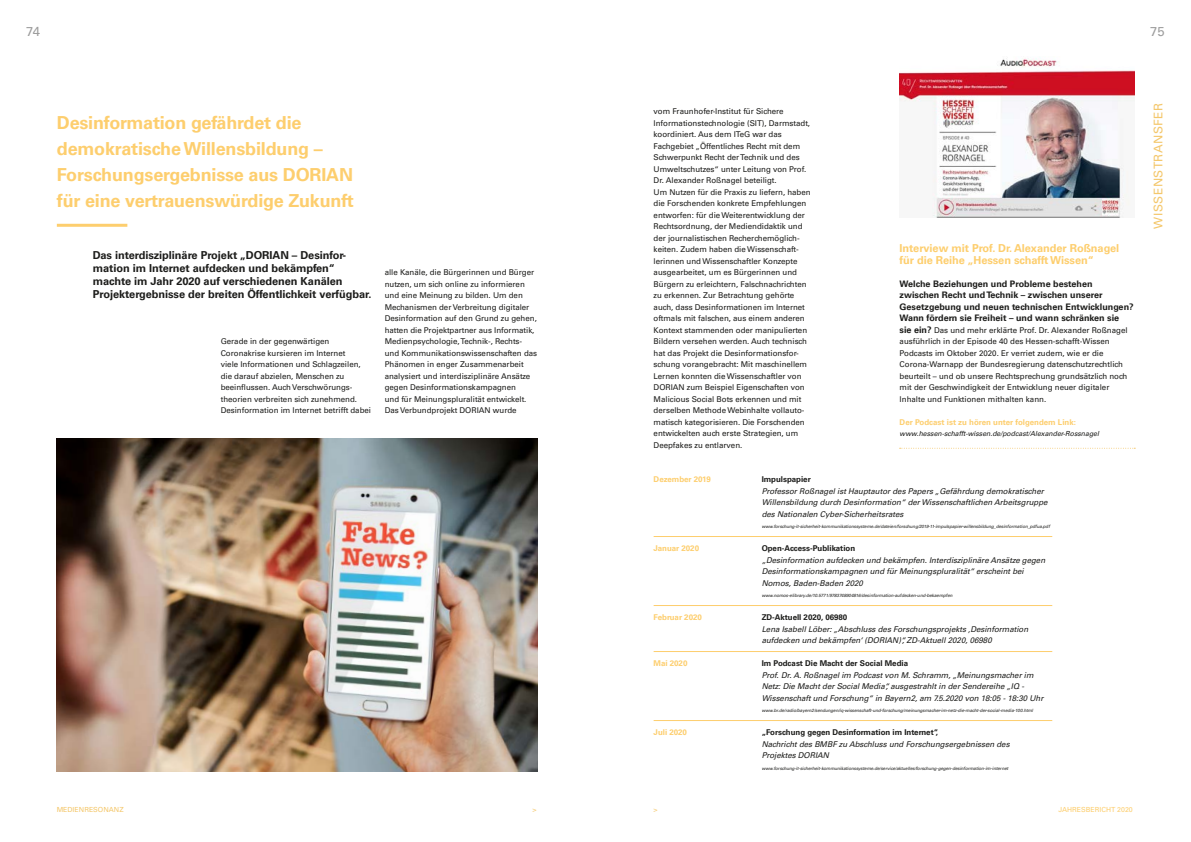
<style>
.page{position:relative;width:1191px;height:842px;background:#fff}
.page>*{position:absolute;margin:0;border:0;box-sizing:border-box;transform-origin:0 0}
.t1{font:700 18px/26px "Univers LT Pro 65";letter-spacing:-.01em;color:#fdce6e}
.t2{font:13px "Univers LT Pro 55 Roman";color:#9d9d9d}
.t3{font:12px "Univers LT Pro 55 Roman";letter-spacing:.04em;color:#f4c76b}
.t4{font:700 11px/13px "Univers LT Pro 65";letter-spacing:-.005em;color:#1d1d1b}
.t5{font:700 11px/11.5px "Univers LT Pro 65";letter-spacing:-.005em;color:#fdce6e}
.t6{font:700 9px/11.5px "Univers LT Pro 65";color:#1d1d1b}
.t7{font:8px/11.5px "Univers LT Pro 55 Roman";color:#1d1d1b}
.t8{font:italic 8px/11.5px "Univers LT Pro 55";color:#1d1d1b}
.t9{font:700 8px "Univers LT Pro 65";color:#1d1d1b}
.t10{font:700 8px "Univers LT Pro 65";color:#fdce6e}
.t11{font:italic 7px "Univers LT Pro 55";color:#1d1d1b}
.t12{font:7px "Univers LT Pro 55 Roman";color:#fdce6e}
.t13{font:7px "Univers LT Pro 55 Roman";color:#f4c76b}
.t14{font:italic 4.5px "Univers LT Pro 55";letter-spacing:-.01em;color:#1d1d1b}
.s1{font-family:"Univers LT Pro 65";font-weight:700;font-size:9px}
</style>
<div class="page">
<img style="left:57px;top:439px;width:480px;height:332px">
<hr style="left:57px;top:224px;width:70px;height:3px;background:#fdce6e">
<hr style="left:653px;top:536px;width:399px;height:1px;background:#fdce6e">
<hr style="left:653px;top:605px;width:399px;height:1px;background:#fdce6e">
<hr style="left:653px;top:651px;width:399px;height:1px;background:#fdce6e">
<hr style="left:653px;top:720px;width:399px;height:1px;background:#fdce6e">
<img style="left:899px;top:58px;width:235px;height:160px">
<svg style="left:899px;top:448px;width:236px;height:1px"></svg>
<h2 class="t2" style="left:26px;top:22px;width:15px">74</h2>
<h2 class="t2" style="left:1150px;top:22px;width:16px">75</h2>
<h1 class="t1" style="left:57px;top:108px;width:298px">Desinformation gefährdet die demokratische Willensbildung – Forschungsergebnisse aus DORIAN für eine vertrauenswürdige Zukunft</h1>
<h3 class="t4" style="left:93px;top:248px;width:280px">Das interdisziplinäre Projekt „DORIAN – Desinfor&shy;mation im Internet aufdecken und bekämpfen“ machte im Jahr 2020 auf verschiedenen Kanälen Projektergebnisse der breiten Öffentlichkeit verfügbar.</h3>
<p class="t7" style="left:221px;top:335px;width:152px">Gerade in der gegenwärtigen Coronakrise kursieren im Internet<br>viele Informationen und Schlagzeilen, die darauf abzielen, Menschen zu beeinflussen. Auch Verschwörungs&shy;theorien verbreiten sich zunehmend.<br>Desinformation im Internet betrifft dabei</p>
<p class="t7" style="left:385px;top:266px;width:154px">alle Kanäle, die Bürgerinnen und Bürger nutzen, um sich online zu informieren und eine Meinung zu bilden. Um den Mechanismen der Verbreitung digitaler Desinformation auf den Grund zu gehen, hatten die Projektpartner aus Informatik, Medienpsychologie, Technik-, Rechts&shy;und Kommunikationswissenschaften das Phänomen in enger Zusammenarbeit analysiert und interdisziplinäre Ansätze gegen Desinformationskampagnen<br>und für Meinungspluralität entwickelt.<br>Das Verbundprojekt DORIAN wurde</p>
<p class="t7" style="left:653px;top:105px;width:159px">vom Fraunhofer-Institut für Sichere Informationstechnologie (SIT), Darmstadt, koordiniert. Aus dem ITeG war das Fachgebiet „Öffentliches Recht mit dem Schwerpunkt Recht der Technik und des Umweltschutzes“ unter Leitung von Prof.<br>Dr. Alexander Roßnagel beteiligt.<br>Um Nutzen für die Praxis zu liefern, haben die Forschenden konkrete Empfehlungen entworfen: für die Weiterentwicklung der Rechtsordnung, der Mediendidaktik und der journalistischen Recherchemöglich&shy;keiten. Zudem haben die Wissenschaft&shy;lerinnen und Wissenschaftler Konzepte ausgearbeitet, um es Bürgerinnen und Bürgern zu erleichtern, Falschnachrichten zu erkennen. Zur Betrachtung gehörte auch, dass Desinformationen im Internet oftmals mit falschen, aus einem anderen Kontext stammenden oder manipulierten Bildern versehen werden. Auch technisch hat das Projekt die Desinformationsfor&shy;schung vorangebracht: Mit maschinellem Lernen konnten die Wissenschaftler von DORIAN zum Beispiel Eigenschaften von Malicious Social Bots erkennen und mit derselben Methode Webinhalte vollauto&shy;matisch kategorisieren. Die Forschenden entwickelten auch erste Strategien, um Deepfakes zu entlarven.</p>
<p class="t10" style="left:653px;top:474px;width:59px">Dezember 2019</p>
<p class="t9" style="left:761px;top:474px;width:51px">Impulspapier</p>
<p class="t8" style="left:761px;top:485px;width:287px">Professor Roßnagel ist Hauptautor des Papers „Gefährdung demokratischer<br>Willensbildung durch Desinformation“ der Wissenschaftlichen Arbeitsgruppe des Nationalen Cyber-Sicherheitsrates</p>
<p class="t14" style="left:761px;top:523px;width:290px">www.forschung-it-sicherheit-kommunikationssysteme.de/dateien/forschung/2019-11-impulspapier-willensbildung_desinformation_pdfua.pdf</p>
<p class="t10" style="left:653px;top:543px;width:47px">Januar 2020</p>
<p class="t9" style="left:761px;top:543px;width:95px">Open-Access-Publikation</p>
<p class="t8" style="left:761px;top:554px;width:285px">„Desinformation aufdecken und bekämpfen. Interdisziplinäre Ansätze gegen<br>Desinformationskampagnen und für Meinungspluralität“ erscheint bei<br>Nomos, Baden-Baden 2020</p>
<p class="t14" style="left:761px;top:592px;width:192px">www.nomos-elibrary.de/10.5771/9783748904816/desinformation-aufdecken-und-bekaempfen</p>
<p class="t10" style="left:653px;top:612px;width:50px">Februar 2020</p>
<p class="t9" style="left:761px;top:612px;width:87px">ZD-Aktuell 2020, 06980</p>
<p class="t8" style="left:761px;top:623px;width:268px">Lena Isabell Löber: „Abschluss des Forschungsprojekts ‚Desinformation aufdecken und bekämpfen‘ (DORIAN)“, ZD-Aktuell 2020, 06980</p>
<p class="t10" style="left:653px;top:658px;width:35px">Mai 2020</p>
<p class="t9" style="left:761px;top:658px;width:148px">Im Podcast Die Macht der Social Media</p>
<p class="t8" style="left:761px;top:669px;width:283px">Prof. Dr. A. Roßnagel im Podcast von M. Schramm, „Meinungsmacher im<br>Netz: Die Macht der Social Media“, ausgestrahlt in der Sendereihe „IQ -<br>Wissenschaft und Forschung“ in Bayern2, am 7.5.2020 von 18:05 - 18:30 Uhr</p>
<p class="t14" style="left:761px;top:707px;width:273px">www.br.de/radio/bayern2/sendungen/iq-wissenschaft-und-forschung/meinungsmacher-im-netz-die-macht-der-social-media-100.html</p>
<p class="t10" style="left:653px;top:727px;width:35px">Juli 2020</p>
<p class="t9" style="left:761px;top:727px;width:178px">„Forschung gegen Desinformation im Internet“,</p>
<p class="t8" style="left:761px;top:738px;width:249px">Nachricht des BMBF zu Abschluss und Forschungsergebnissen des<br>Projektes DORIAN</p>
<p class="t14" style="left:761px;top:765px;width:248px">www.forschung-it-sicherheit-kommunikationssysteme.de/service/aktuelles/forschung-gegen-desinformation-im-internet</p>
<h3 class="t5" style="left:899px;top:242px;width:221px">Interview mit Prof. Dr. Alexander Roßnagel für die Reihe „Hessen schafft Wissen“</h3>
<p class="t6" style="left:899px;top:277px;width:235px">Welche Beziehungen und Probleme bestehen zwischen Recht und Technik – zwischen unserer Gesetzgebung und neuen technischen Entwicklungen?<br>Wann fördern sie Freiheit – und wann schränken sie</p>
<p class="t7" style="left:899px;top:324px;width:229px"><span class="s1">sie ein?</span> Das und mehr erklärte Prof. Dr. Alexander Roßnagel ausführlich in der Episode 40 des Hessen-schafft-Wissen Podcasts im Oktober 2020. Er verriet zudem, wie er die Corona-Warnapp der Bundesregierung datenschutzrechtlich beurteilt – und ob unsere Rechtsprechung grundsätzlich noch mit der Geschwindigkeit der Entwicklung neuer digitaler Inhalte und Funktionen mithalten kann.</p>
<p class="t10" style="left:899px;top:416px;width:178px">Der Podcast ist zu hören unter folgendem Link:</p>
<p class="t11" style="left:899px;top:429px;width:201px">www.hessen-schafft-wissen.de/podcast/Alexander-Rossnagel</p>
<p class="t13" style="left:57px;top:805px;width:68px">MEDIENRESONANZ</p>
<p class="t13" style="left:532px;top:805px;width:6px">&gt;</p>
<p class="t13" style="left:653px;top:805px;width:6px">&gt;</p>
<p class="t12" style="left:1058px;top:805px;width:76px">JAHRESBERICHT 2020</p>
<h3 class="t3" style="left:1150px;top:229px;width:127px;rotate:-90deg">WISSENSTRANSFER</h3>
</div>
